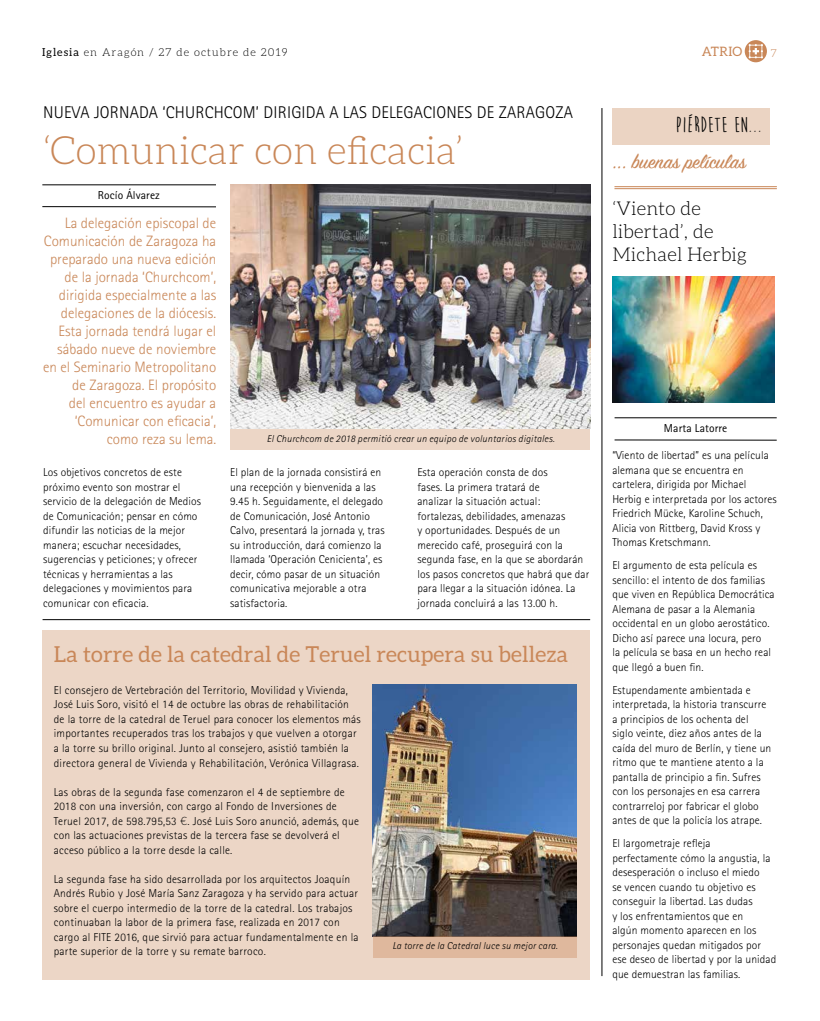
<style>
.page{position:relative;width:820px;height:1021px;background:#fff}
.page>*{position:absolute;margin:0;border:0;box-sizing:border-box;transform-origin:0 0}
.t1{font:300 39px "Aleo";color:#c98758}
.t2{font:22px "Aleo";letter-spacing:.01em;color:#c98758}
.t3{font:22px "Sign Painter House Script";color:#c98758}
.t4{font:700 22px "Moon Flower";letter-spacing:.02em;color:#000}
.t5{font:300 19px/23px "Aleo";letter-spacing:.01em;color:#000}
.t6{font:300 17px "Rotis Sans Serif";letter-spacing:.01em;color:#000}
.t7{font:300 15px/18px "Rotis Sans Serif";color:#c98758;text-align:right}
.t8{font:13px "Aleo";letter-spacing:.01em;color:#c98758}
.t9{font:300 11.5px/14.5px "Rotis Sans Serif";letter-spacing:.01em;color:#000}
.t10{font:11.5px "Rotis Sans Serif";letter-spacing:.01em;color:#000}
.t11{font:300 11px "Aleo";letter-spacing:.1em;color:#000}
.t12{font:300 11px "Aleo";color:#c98758}
.t13{font:italic 300 10px "Rotis Sans Serif";letter-spacing:.025em;color:#000}
.s1{font-weight:400}
.s2{font-family:"Aleo"}
</style>
<div class="page">
<svg style="left:744px;top:40px;width:22px;height:22px"></svg>
<div style="left:612px;top:108px;width:157px;height:36px;background:#ebd4c3"></div>
<img style="left:612px;top:277px;width:162px;height:126px">
<hr style="left:614px;top:186px;width:162px;height:1px;background:#c98758">
<hr style="left:614px;top:188px;width:162px;height:1px;background:#c98758">
<hr style="left:614px;top:417px;width:162px;height:1px;background:#000">
<hr style="left:614px;top:439px;width:162px;height:1px;background:#000">
<img style="left:230px;top:185px;width:360px;height:244px">
<hr style="left:42px;top:184px;width:174px;height:1px;background:#000">
<hr style="left:42px;top:206px;width:174px;height:1px;background:#000">
<div style="left:230px;top:429px;width:360px;height:20px;background:#ecd6c6"></div>
<hr style="left:601px;top:108px;width:1px;height:868px;background:#000">
<hr style="left:43px;top:619px;width:547px;height:1px;background:#000">
<div style="left:43px;top:630px;width:546px;height:349px;background:#ecd6c6"></div>
<img style="left:373px;top:684px;width:203px;height:252px">
<div style="left:372px;top:936px;width:204px;height:21px;background:#dfb89d"></div>
<p class="t11" style="left:42px;top:46px;width:247px"><span class="s1">Iglesia</span> en Aragón / 27 de octubre de 2019</p>
<p class="t8" style="left:701px;top:44px;width:42px">ATRIO</p>
<p class="t12" style="left:770px;top:47px;width:8px">7</p>
<h3 class="t6" style="left:43px;top:103px;width:531px">NUEVA JORNADA ‘CHURCHCOM’ DIRIGIDA A LAS DELEGACIONES DE ZARAGOZA</h3>
<h1 class="t1" style="left:43px;top:129px;width:421px">‘Comunicar con eficacia’</h1>
<p class="t10" style="left:98px;top:188px;width:64px">Rocío Álvarez</p>
<p class="t7" style="left:43px;top:213px;width:174px">La delegación episcopal de<br>Comunicación de Zaragoza ha preparado una nueva edición de la jornada ‘Churchcom’, dirigida especialmente a las delegaciones de la diócesis.<br>Esta jornada tendrá lugar el sábado nueve de noviembre en el Seminario Metropolitano de Zaragoza. El propósito<br>del encuentro es ayudar a ‘Comunicar con eficacia’, como reza su lema.</p>
<p class="t9" style="left:43px;top:465px;width:159px">Los objetivos concretos de este próximo evento son mostrar el servicio de la delegación de Medios de Comunicación; pensar en cómo difundir las noticias de la mejor manera; escuchar necesidades, sugerencias y peticiones; y ofrecer técnicas y herramientas a las delegaciones y movimientos para comunicar con eficacia.</p>
<p class="t9" style="left:417px;top:465px;width:173px">Esta operación consta de dos<br>fases. La primera tratará de<br>analizar la situación actual:<br>fortalezas, debilidades, amenazas<br>y oportunidades. Después de un merecido café, proseguirá con la segunda fase, en la que se abordarán los pasos concretos que habrá que dar para llegar a la situación idónea. La jornada concluirá a las 13.00 h.</p>
<p class="t13" style="left:267px;top:432px;width:289px">El Churchcom de 2018 permitió crear un equipo de voluntarios digitales.</p>
<p class="t9" style="left:230px;top:465px;width:156px">El plan de la jornada consistirá en una recepción y bienvenida a las<br>9.45 h. Seguidamente, el delegado de Comunicación, José Antonio<br>Calvo, presentará la jornada y, tras su introducción, dará comienzo la llamada ‘Operación Cenicienta’, es decir, cómo pasar de un situación comunicativa mejorable a otra satisfactoria.</p>
<h2 class="t2" style="left:54px;top:641px;width:515px">La torre de la catedral de Teruel recupera su belleza</h2>
<p class="t9" style="left:54px;top:682px;width:308px">El consejero de Vertebración del Territorio, Movilidad y Vivienda, José Luis Soro, visitó el 14 de octubre las obras de rehabilitación de la torre de la catedral de Teruel para conocer los elementos más importantes recuperados tras los trabajos y que vuelven a otorgar a la torre su brillo original. Junto al consejero, asistió también la directora general de Vivienda y Rehabilitación, Verónica Villagrasa.</p>
<p class="t9" style="left:54px;top:784px;width:306px">Las obras de la segunda fase comenzaron el 4 de septiembre de 2018 con una inversión, con cargo al Fondo de Inversiones de Teruel 2017, de 598.795,53 <span class="s2">€</span>. José Luis Soro anunció, además, que con las actuaciones previstas de la tercera fase se devolverá el acceso público a la torre desde la calle.</p>
<p class="t9" style="left:54px;top:871px;width:306px">La segunda fase ha sido desarrollada por los arquitectos Joaquín Andrés Rubio y José María Sanz Zaragoza y ha servido para actuar sobre el cuerpo intermedio de la torre de la catedral. Los trabajos continuaban la labor de la primera fase, realizada en 2017 con cargo al FITE 2016, que sirvió para actuar fundamentalmente en la parte superior de la torre y su remate barroco.</p>
<p class="t13" style="left:392px;top:939px;width:167px">La torre de la Catedral luce su mejor cara.</p>
<h2 class="t4" style="left:675px;top:113px;width:88px">PIÉRDETE EN...</h2>
<h2 class="t3" style="left:612px;top:148px;width:135px">... buenas películas</h2>
<h3 class="t5" style="left:612px;top:196px;width:136px">‘Viento de libertad’, de<br>Michael Herbig</h3>
<p class="t10" style="left:663px;top:421px;width:65px">Marta Latorre</p>
<p class="t9" style="left:612px;top:448px;width:166px">“Viento de libertad” es una película alemana que se encuentra en cartelera, dirigida por Michael<br>Herbig e interpretada por los actores<br>Friedrich Mücke, Karoline Schuch,<br>Alicia von Rittberg, David Kross y<br>Thomas Kretschmann.</p>
<p class="t9" style="left:612px;top:558px;width:164px">El argumento de esta película es sencillo: el intento de dos familias que viven en República Democrática<br>Alemana de pasar a la Alemania occidental en un globo aerostático.<br>Dicho así parece una locura, pero<br>la película se basa en un hecho real que llegó a buen fin.</p>
<p class="t9" style="left:612px;top:682px;width:160px">Estupendamente ambientada e interpretada, la historia transcurre a principios de los ochenta del siglo veinte, diez años antes de la caída del muro de Berlín, y tiene un ritmo que te mantiene atento a la pantalla de principio a fin. Sufres con los personajes en esa carrera contrarreloj por fabricar el globo antes de que la policía los atrape.</p>
<p class="t9" style="left:612px;top:836px;width:165px">El largometraje refleja perfectamente cómo la angustia, la desesperación o incluso el miedo<br>se vencen cuando tu objetivo es conseguir la libertad. Las dudas<br>y los enfrentamientos que en<br>algún momento aparecen en los personajes quedan mitigados por ese deseo de libertad y por la unidad que demuestran las familias.</p>
</div>
